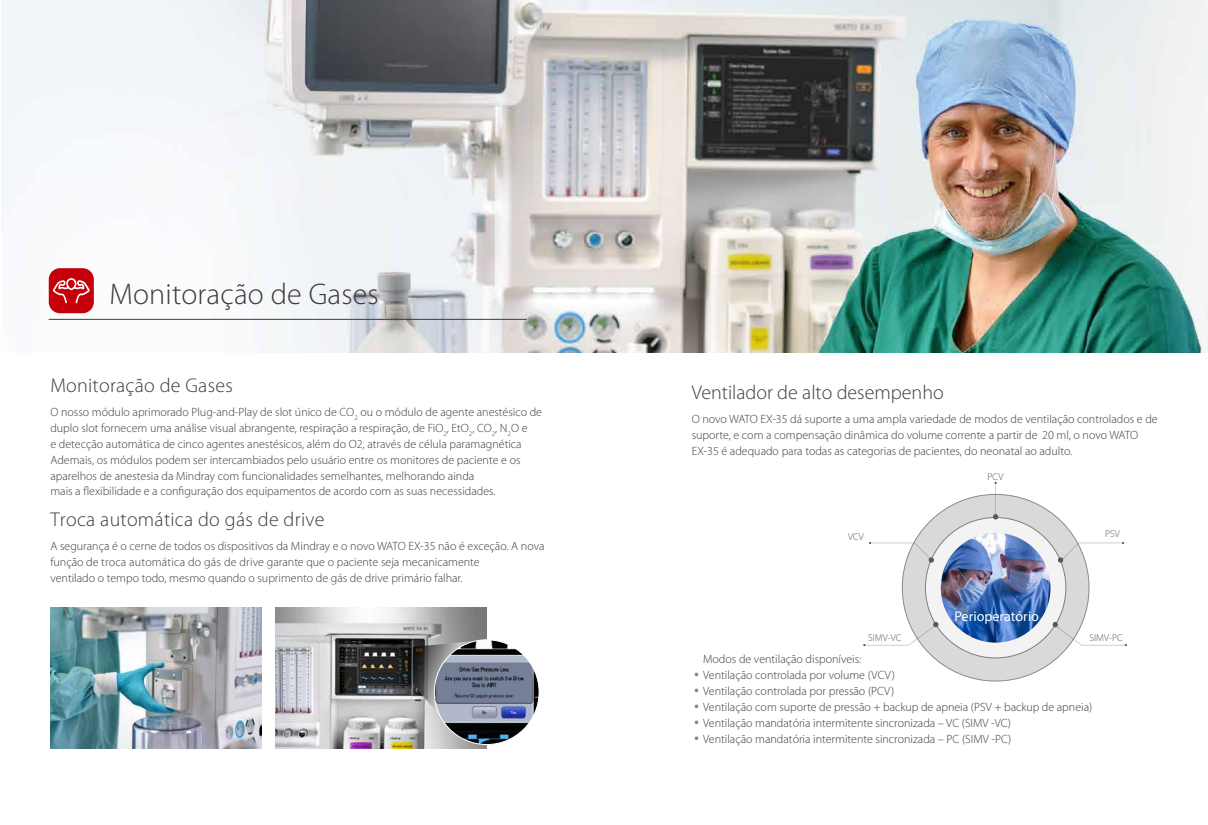
<style>
.page{position:relative;width:1208px;height:825px;background:#fff}
.page>*{position:absolute;margin:0;border:0;box-sizing:border-box;transform-origin:0 0}
.t1{font:300 30px "Myriad Pro";letter-spacing:.005em;color:#3e3a39}
.t2{font:300 20px "Myriad Pro";letter-spacing:.015em;color:#3e3a39}
.t3{font:14.2px "Myriad Pro";color:#fff}
.t4{font:300 12px/16px "Myriad Pro";color:#3e3a39}
.t5{font:300 10px "Myriad Pro";color:#595757}
</style>
<div class="page">
<img style="left:1px;top:0;width:1207px;height:352px">
<svg style="left:902px;top:494px;width:187px;height:187px;background:#d4d4d5"></svg>
<hr style="left:49px;top:319px;width:478px;height:1px;background:#3e3a39">
<div style="left:49px;top:268px;width:45px;height:45px;background:#c6000b;border-radius:11px"></div>
<svg style="left:925px;top:517px;width:140px;height:141px;fill:#f3f3f3"></svg>
<img style="left:940px;top:533px;width:110px;height:110px;border-radius:55px">
<svg style="left:993px;top:514px;width:5px;height:5px"></svg>
<svg style="left:1058px;top:557px;width:5px;height:6px"></svg>
<svg style="left:933px;top:622px;width:5px;height:5px"></svg>
<svg style="left:1052px;top:622px;width:6px;height:5px"></svg>
<svg style="left:928px;top:557px;width:6px;height:6px"></svg>
<img style="left:50px;top:608px;width:211px;height:140px">
<img style="left:276px;top:608px;width:211px;height:140px">
<svg style="left:412px;top:640px;width:62px;height:78px;background:#7a7b7b"></svg>
<svg style="left:694px;top:673px;width:4px;height:3px"></svg>
<svg style="left:694px;top:688px;width:4px;height:4px"></svg>
<svg style="left:694px;top:704px;width:4px;height:4px"></svg>
<svg style="left:694px;top:720px;width:4px;height:4px"></svg>
<svg style="left:694px;top:736px;width:4px;height:4px"></svg>
<svg style="left:53px;top:278px;width:37px;height:25px"></svg>
<img style="left:434px;top:640px;width:105px;height:104px;border-radius:52px">
<h1 class="t1" style="left:110px;top:277px;width:271px">Monitoração de Gases</h1>
<h2 class="t2" style="left:50px;top:374px;width:184px">Monitoração de Gases</h2>
<p class="t4" style="left:50px;top:404px;width:493px">O nosso módulo aprimorado Plug-and-Play de slot único de CO<sub>2</sub> ou o módulo de agente anestésico de duplo slot fornecem uma análise visual abrangente, respiração a respiração, de FiO<sub>2</sub>, EtO<sub>2</sub>, CO<sub>2</sub>, N<sub>2</sub>O e<br>e detecção automática de cinco agentes anestésicos, além do O2, através de célula paramagnética Ademais, os módulos podem ser intercambiados pelo usuário entre os monitores de paciente e os aparelhos de anestesia da Mindray com funcionalidades semelhantes, melhorando ainda</p>
<p class="t4" style="left:50px;top:483px;width:447px">mais a flexibilidade e a configuração dos equipamentos de acordo com as suas necessidades.</p>
<h2 class="t2" style="left:50px;top:508px;width:275px">Troca automática do gás de drive</h2>
<p class="t4" style="left:50px;top:538px;width:495px">A segurança é o cerne de todos os dispositivos da Mindray e o novo WATO EX-35 não é exceção. A nova função de troca automática do gás de drive garante que o paciente seja mecanicamente<br>ventilado o tempo todo, mesmo quando o suprimento de gás de drive primário falhar.</p>
<h2 class="t2" style="left:691px;top:382px;width:253px">Ventilador de alto desempenho</h2>
<p class="t4" style="left:691px;top:411px;width:467px">O novo WATO EX-35 dá suporte a uma ampla variedade de modos de ventilação controlados e de suporte, e com a compensação dinâmica do volume corrente a partir de 20 ml, o novo WATO<br>EX-35 é adequado para todas as categorias de pacientes, do neonatal ao adulto.</p>
<p class="t5" style="left:848px;top:532px;width:18px">VCV</p>
<p class="t5" style="left:987px;top:471px;width:17px">PCV</p>
<p class="t3" style="left:954px;top:607px;width:86px">Perioperatório</p>
<p class="t5" style="left:1105px;top:529px;width:16px">PSV</p>
<p class="t5" style="left:868px;top:632px;width:35px">SIMV-VC</p>
<p class="t5" style="left:1089px;top:632px;width:35px">SIMV-PC</p>
<p class="t4" style="left:703px;top:651px;width:391px">Modos de ventilação disponíveis:<br>Ventilação controlada por volume (VCV)<br>Ventilação controlada por pressão (PCV)<br>Ventilação com suporte de pressão + backup de apneia (PSV + backup de apneia)<br>Ventilação mandatória intermitente sincronizada – VC (SIMV -VC)<br>Ventilação mandatória intermitente sincronizada – PC (SIMV -PC)</p>
</div>
